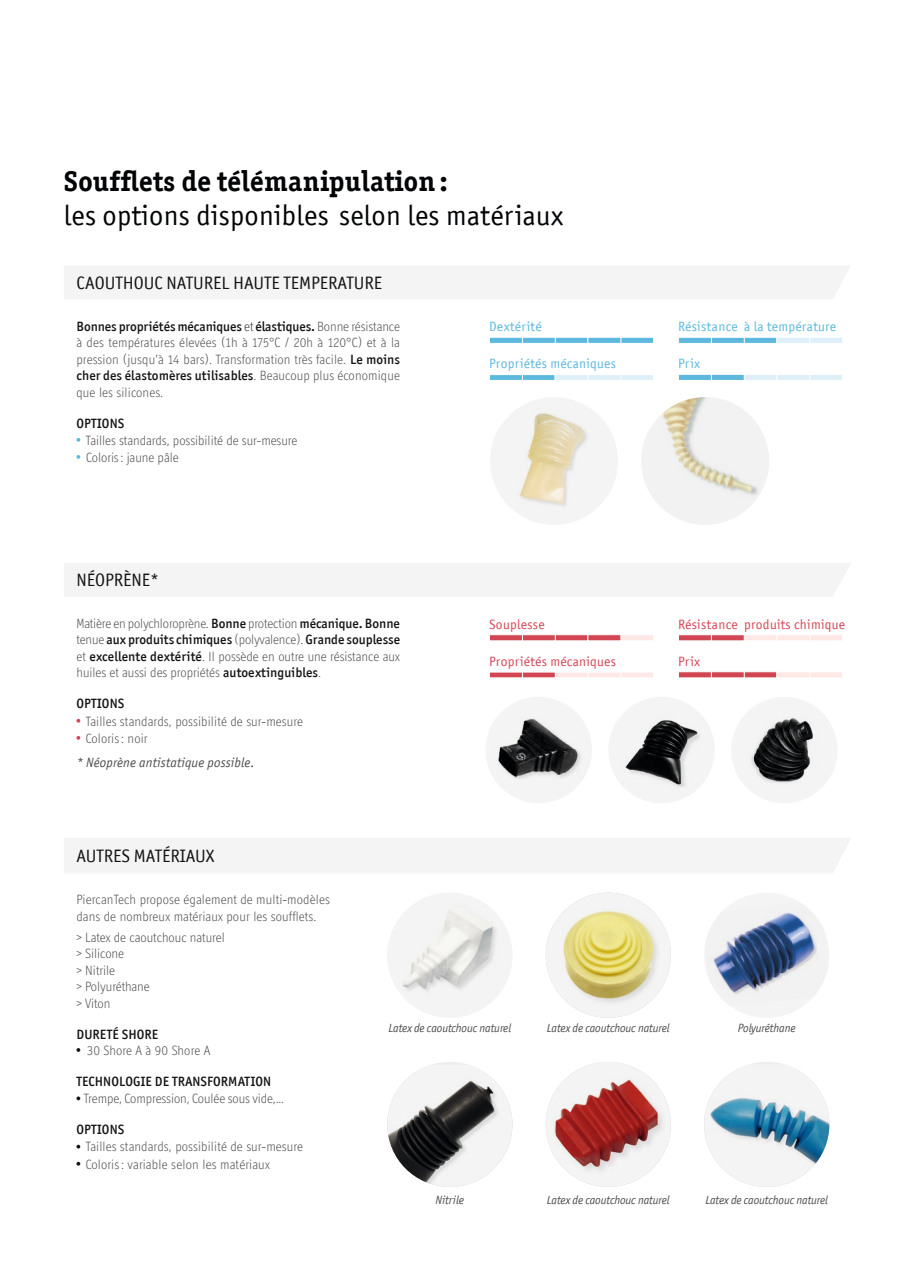
<style>
.page{position:relative;width:915px;height:1276px;background:#fff}
.page>*{position:absolute;margin:0;border:0;box-sizing:border-box;transform-origin:0 0}
.t1{font:28.5px "Officina San ITC";letter-spacing:.01em;color:#010305}
.t2{font:700 28.5px "Officina Ser ITC";letter-spacing:.01em;color:#010305}
.t3{font:18px "Officina San ITC";color:#131413}
.t4{font:300 13.5px/16.5px "Officina Display ITC Std";color:#4d4d4c}
.t5{font:500 13.5px "Officina San ITC";letter-spacing:.01em;color:#131413}
.t6{font:13.5px "Officina San ITC";letter-spacing:.02em;color:#d54555}
.t7{font:13.5px "Officina San ITC";letter-spacing:.02em;color:#5cb8dd}
.t8{font:italic 13.5px "Officina San ITC";letter-spacing:.01em;color:#4d4d4c}
.t9{font:italic 12px "Officina San ITC";letter-spacing:-.01em;color:#4d4d4c}
.s1{font-family:"Officina Display ITC Std";font-weight:300;color:#313130}
.s2{font-family:"Officina Display ITC Std";font-weight:300;color:#4d4d4c}
.s3{font-family:"Officina San ITC";font-weight:500;color:#131413}
</style>
<div class="page">
<div style="left:64px;top:838px;width:786px;height:35px;background:#f4f4f4"></div>
<svg style="left:76px;top:1144px;width:4px;height:4px"></svg>
<svg style="left:76px;top:1161px;width:4px;height:4px"></svg>
<svg style="left:76px;top:1096px;width:4px;height:4px"></svg>
<svg style="left:76px;top:1048px;width:4px;height:4px"></svg>
<div style="left:620px;top:634px;width:33px;height:7px;background:#fde8e6;border:1px solid #fff"></div>
<div style="left:554px;top:634px;width:34px;height:7px;background:#d24653;border:1px solid #fff"></div>
<div style="left:587px;top:634px;width:34px;height:7px;background:#d24653;border:1px solid #fff"></div>
<div style="left:522px;top:634px;width:33px;height:7px;background:#d24653;border:1px solid #fff"></div>
<div style="left:489px;top:634px;width:33px;height:7px;background:#d24653;border:1px solid #fff"></div>
<svg style="left:621px;top:672px;width:32px;height:5px"></svg>
<svg style="left:555px;top:672px;width:32px;height:5px"></svg>
<svg style="left:588px;top:672px;width:32px;height:5px"></svg>
<svg style="left:523px;top:672px;width:32px;height:6px"></svg>
<svg style="left:490px;top:672px;width:32px;height:6px"></svg>
<div style="left:809px;top:634px;width:33px;height:7px;background:#fde8e6;border:1px solid #fff"></div>
<div style="left:743px;top:634px;width:34px;height:7px;background:#fde8e6;border:1px solid #fff"></div>
<div style="left:776px;top:634px;width:33px;height:7px;background:#fde8e6;border:1px solid #fff"></div>
<div style="left:710px;top:634px;width:34px;height:7px;background:#d24653;border:1px solid #fff"></div>
<div style="left:678px;top:634px;width:33px;height:7px;background:#d24653;border:1px solid #fff"></div>
<div style="left:809px;top:671px;width:33px;height:7px;background:#fde8e6;border:1px solid #fff"></div>
<div style="left:743px;top:671px;width:34px;height:7px;background:#d24653;border:1px solid #fff"></div>
<div style="left:776px;top:671px;width:33px;height:7px;background:#fde8e6;border:1px solid #fff"></div>
<div style="left:710px;top:671px;width:34px;height:7px;background:#d24653;border:1px solid #fff"></div>
<div style="left:678px;top:671px;width:33px;height:7px;background:#d24653;border:1px solid #fff"></div>
<svg style="left:76px;top:719px;width:4px;height:3px"></svg>
<svg style="left:76px;top:736px;width:4px;height:4px"></svg>
<div style="left:64px;top:563px;width:786px;height:34px;background:#f4f4f4"></div>
<svg style="left:76px;top:438px;width:4px;height:4px"></svg>
<svg style="left:76px;top:455px;width:4px;height:4px"></svg>
<div style="left:64px;top:266px;width:786px;height:33px;background:#f4f4f4"></div>
<div style="left:620px;top:337px;width:33px;height:7px;background:#5cb8dd;border:1px solid #fff"></div>
<div style="left:554px;top:337px;width:34px;height:7px;background:#5cb8dd;border:1px solid #fff"></div>
<div style="left:587px;top:337px;width:34px;height:7px;background:#5cb8dd;border:1px solid #fff"></div>
<div style="left:522px;top:337px;width:33px;height:7px;background:#5cb8dd;border:1px solid #fff"></div>
<div style="left:489px;top:337px;width:33px;height:7px;background:#5cb8dd;border:1px solid #fff"></div>
<div style="left:809px;top:337px;width:33px;height:7px;background:#dfeffa;border:1px solid #fff"></div>
<div style="left:743px;top:337px;width:34px;height:7px;background:#5cb8dd;border:1px solid #fff"></div>
<div style="left:776px;top:337px;width:33px;height:7px;background:#dfeffa;border:1px solid #fff"></div>
<div style="left:710px;top:337px;width:34px;height:7px;background:#5cb8dd;border:1px solid #fff"></div>
<div style="left:678px;top:337px;width:33px;height:7px;background:#5cb8dd;border:1px solid #fff"></div>
<div style="left:809px;top:374px;width:33px;height:7px;background:#dfeffa;border:1px solid #fff"></div>
<div style="left:743px;top:374px;width:34px;height:7px;background:#dfeffa;border:1px solid #fff"></div>
<div style="left:776px;top:374px;width:33px;height:7px;background:#dfeffa;border:1px solid #fff"></div>
<div style="left:710px;top:374px;width:34px;height:7px;background:#5cb8dd;border:1px solid #fff"></div>
<div style="left:678px;top:374px;width:33px;height:7px;background:#5cb8dd;border:1px solid #fff"></div>
<div style="left:522px;top:374px;width:33px;height:7px;background:#5cb8dd;border:1px solid #fff"></div>
<div style="left:489px;top:374px;width:33px;height:7px;background:#5cb8dd;border:1px solid #fff"></div>
<div style="left:620px;top:374px;width:33px;height:7px;background:#dfeffa;border:1px solid #fff"></div>
<div style="left:554px;top:374px;width:34px;height:7px;background:#dfeffa;border:1px solid #fff"></div>
<div style="left:587px;top:374px;width:34px;height:7px;background:#dfeffa;border:1px solid #fff"></div>
<img style="left:387px;top:1064px;width:125px;height:123px">
<img style="left:545px;top:892px;width:125px;height:125px;border-radius:63px">
<img style="left:545px;top:1062px;width:125px;height:125px;border-radius:63px">
<img style="left:704px;top:1064px;width:125px;height:123px">
<div style="left:485px;top:697px;width:106px;height:106px;background:#f4f4f4;border-radius:50%"></div>
<img style="left:498px;top:717px;width:83px;height:62px">
<div style="left:608px;top:697px;width:106px;height:106px;background:#f4f4f4;border-radius:50%"></div>
<img style="left:625px;top:720px;width:74px;height:67px">
<div style="left:731px;top:697px;width:106px;height:106px;background:#f4f4f4;border-radius:50%"></div>
<img style="left:751px;top:718px;width:62px;height:65px">
<img style="left:387px;top:893px;width:125px;height:122px">
<div style="left:704px;top:892px;width:125px;height:125px;background:#f4f4f4;border-radius:50%"></div>
<img style="left:710px;top:903px;width:118px;height:102px">
<div style="left:490px;top:397px;width:127px;height:128px;background:#f4f4f4;border-radius:50%"></div>
<img style="left:519px;top:413px;width:98px;height:93px">
<img style="left:641px;top:397px;width:127px;height:128px;border-radius:64px">
<h1 class="t2" style="left:64px;top:164px;width:385px">Soufflets de télémanipulation:</h1>
<h1 class="t1" style="left:64px;top:199px;width:501px">les options disponibles selon les matériaux</h1>
<h2 class="t3" style="left:76px;top:272px;width:307px">CAOUTHOUC NATUREL HAUTE TEMPERATURE</h2>
<p class="t5" style="left:76px;top:318px;width:325px">Bonnes propriétés mécaniques <span class="s1">et</span> élastiques. <span class="s2">Bonne résistance</span></p>
<p class="t4" style="left:76px;top:334px;width:325px">à des températures élevées (1h à 175°C / 20h à 120°C) et à la pression (jusqu’à 14 bars). Transformation très facile. <span class="s3">Le moins</span></p>
<p class="t5" style="left:76px;top:367px;width:325px">cher des élastomères utilisables<span class="s2">. Beaucoup plus économique</span></p>
<p class="t4" style="left:76px;top:383px;width:88px">que les silicones.</p>
<p class="t5" style="left:76px;top:415px;width:49px">OPTIONS</p>
<p class="t4" style="left:86px;top:431px;width:213px;line-height:17.1px">Tailles standards, possibilité de sur-mesure<br>Coloris: jaune pâle</p>
<p class="t7" style="left:489px;top:319px;width:54px">Dextérité</p>
<p class="t7" style="left:489px;top:356px;width:128px">Propriétés mécaniques</p>
<p class="t7" style="left:678px;top:319px;width:159px">Résistance à la température</p>
<p class="t7" style="left:678px;top:356px;width:23px">Prix</p>
<h2 class="t3" style="left:76px;top:569px;width:84px">NÉOPRÈNE*</h2>
<p class="t4" style="left:76px;top:615px;width:325px">Matière en polychloroprène. <span class="s3">Bonne</span> protection <span class="s3">mécanique. Bonne</span></p>
<p class="t5" style="left:76px;top:632px;width:325px"><span class="s2">tenue</span> aux produits chimiques <span class="s2">(polyvalence).</span> Grande souplesse</p>
<p class="t4" style="left:76px;top:648px;width:325px">et <span class="s3">excellente dextérité</span>. Il possède en outre une résistance aux huiles et aussi des propriétés <span class="s3">autoextinguibles</span>.</p>
<p class="t5" style="left:76px;top:696px;width:49px">OPTIONS</p>
<p class="t4" style="left:86px;top:712px;width:219px;line-height:17.1px">Tailles standards, possibilité de sur-mesure<br>Coloris: noir</p>
<p class="t8" style="left:76px;top:755px;width:180px">* Néoprène antistatique possible.</p>
<p class="t6" style="left:489px;top:616px;width:57px">Souplesse</p>
<p class="t6" style="left:489px;top:653px;width:128px">Propriétés mécaniques</p>
<p class="t6" style="left:678px;top:616px;width:168px">Résistance produits chimique</p>
<p class="t6" style="left:678px;top:653px;width:23px">Prix</p>
<h2 class="t3" style="left:76px;top:845px;width:140px">AUTRES MATÉRIAUX</h2>
<p class="t4" style="left:76px;top:891px;width:255px">PiercanTech propose également de multi-modèles dans de nombreux matériaux pour les soufflets.</p>
<p class="t4" style="left:76px;top:928px;width:150px">&gt; Latex de caoutchouc naturel &gt; Silicone<br>&gt; Nitrile<br>&gt; Polyuréthane<br>&gt; Viton</p>
<p class="t5" style="left:76px;top:1026px;width:83px">DURETÉ SHORE</p>
<p class="t4" style="left:87px;top:1041px;width:125px">30 Shore A à 90 Shore A</p>
<p class="t5" style="left:76px;top:1073px;width:196px">TECHNOLOGIE DE TRANSFORMATION</p>
<p class="t4" style="left:84px;top:1090px;width:201px">Trempe, Compression, Coulée sous vide,…</p>
<p class="t5" style="left:76px;top:1122px;width:49px">OPTIONS</p>
<p class="t4" style="left:86px;top:1138px;width:219px;line-height:17.1px">Tailles standards, possibilité de sur-mesure<br>Coloris: variable selon les matériaux</p>
<p class="t9" style="left:388px;top:1021px;width:124px">Latex de caoutchouc naturel</p>
<p class="t9" style="left:547px;top:1021px;width:124px">Latex de caoutchouc naturel</p>
<p class="t9" style="left:737px;top:1021px;width:59px">Polyuréthane</p>
<p class="t9" style="left:435px;top:1192px;width:30px">Nitrile</p>
<p class="t9" style="left:547px;top:1192px;width:124px">Latex de caoutchouc naturel</p>
<p class="t9" style="left:705px;top:1192px;width:124px">Latex de caoutchouc naturel</p>
</div>
